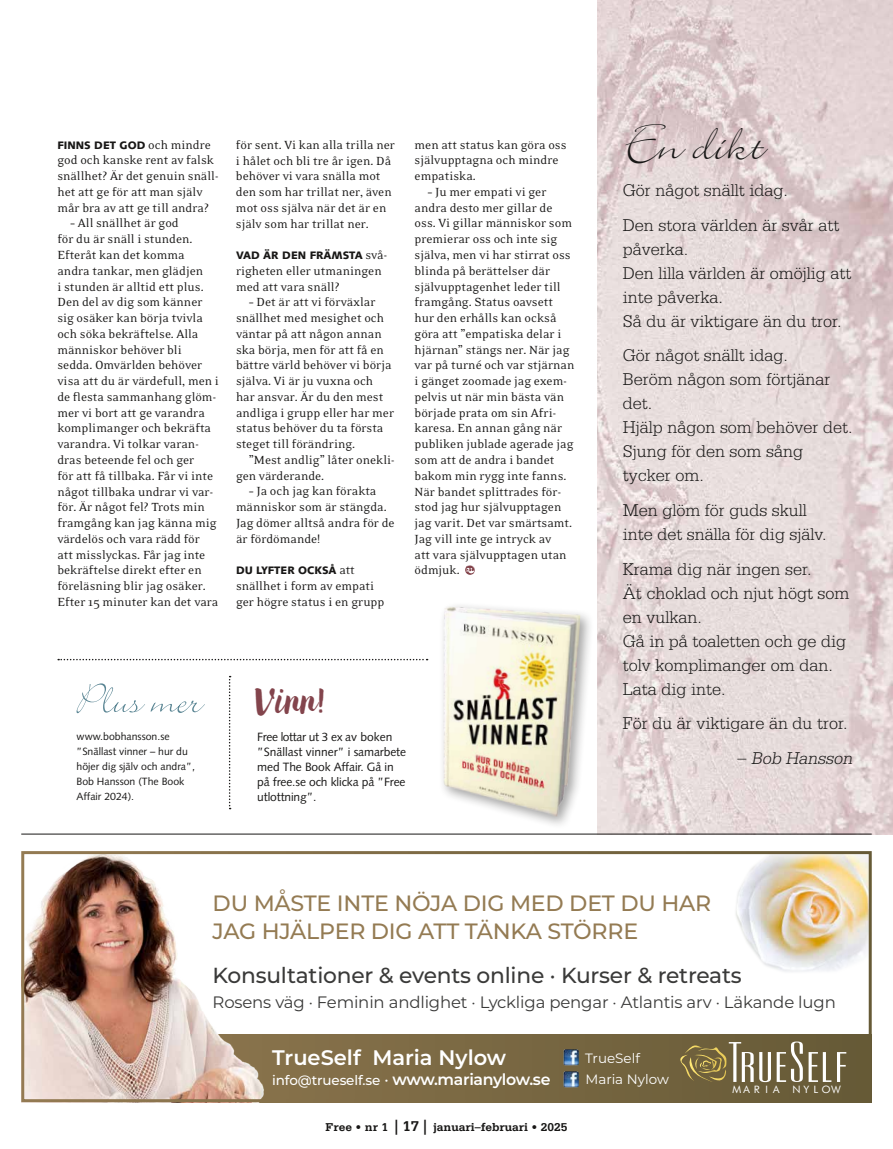
<style>
.page{position:relative;width:893px;height:1149px;background:#fff}
.page>*{position:absolute;margin:0;border:0;box-sizing:border-box;transform-origin:0 0}
.t1{font:40.5px "Bickley Script Com";color:#181716}
.t2{font:34.5px "Sun Kissed";color:#83444c}
.t3{font:500 22.2px/28.5px "Montserrat";letter-spacing:-.01em;color:#947b53}
.t4{font:500 21.75px "Montserrat";letter-spacing:-.01em;color:#3a3a39}
.t5{font:600 21px "Montserrat";color:#fff}
.t6{font:300 18px/24px "Serifa Std";color:#181716}
.t7{font:italic 300 18px "Serifa Std";color:#181716}
.t8{font:16.5px "Montserrat";letter-spacing:-.01em;color:#3a3a39}
.t9{font:600 15.75px "Montserrat";letter-spacing:-.02em;color:#fff}
.t10{font:13.5px/15.8px "Eidetic Neo OT";color:#181716}
.t11{font:13.5px/21.3px "Montserrat";color:#fff}
.t12{font:12px/15px "Syntax LT Std";letter-spacing:-.01em;color:#181716}
.t13{font:700 12px "Serifa Std";color:#181716}
.t14{font:900 10.8px "Syntax LT Std";color:#181716}
.t15{font:10.5px/15px "Syntax LT Std";color:#181716}
.t16{font:9.9px "Futurist Fixed Width";color:#fff}
.s1{font-family:"Eidetic Neo OT";font-weight:400;font-size:13.5px}
.s2{font-style:normal}
.s3{font-weight:500;font-size:13.5px}
.s4{font-weight:500}
.s5{font-size:15px}
</style>
<div class="page">
<img style="left:597px;top:0;width:296px;height:833px">
<svg style="left:276px;top:1034px;width:592px;height:63px;background:#776641"></svg>
<img style="left:25px;top:854px;width:251px;height:243px">
<img style="left:732px;top:854px;width:136px;height:118px">
<div style="left:21px;top:850px;width:851px;height:251px;border:3px solid #fff"></div>
<img style="left:563px;top:1049px;width:16px;height:15px">
<img style="left:563px;top:1071px;width:16px;height:15px">
<svg style="left:777px;top:1041px;width:26px;height:40px"></svg>
<svg style="left:809px;top:1051px;width:22px;height:30px"></svg>
<svg style="left:837px;top:1051px;width:9px;height:30px"></svg>
<svg style="left:680px;top:1041px;width:91px;height:40px;background:#8c7f59"></svg>
<hr style="left:21px;top:833px;width:851px;height:1px;background:#181716">
<svg style="left:466px;top:566px;width:8px;height:8px"></svg>
<div style="left:438px;top:601px;width:156px;height:228px;background:#181716;opacity:.4"></div>
<img style="left:438px;top:606px;width:142px;height:210px">
<svg style="left:77px;top:683px;width:128px;height:30px"></svg>
<svg style="left:58px;top:658px;width:370px;height:2px"></svg>
<svg style="left:229px;top:675px;width:2px;height:134px"></svg>
<p class="t14" style="left:57px;top:138px;width:155px">FINNS DET GOD <span class="s1">och mindre</span></p>
<p class="t10" style="left:57px;top:153px;width:162px">god och kanske rent av falsk snällhet? Är det genuin snäll&shy;het att ge för att man själv mår bra av att ge till andra?</p>
<p class="t10" style="left:57px;top:216px;width:163px;text-indent:13px">– All snällhet är god<br>för du är snäll i stunden.<br>Efteråt kan det komma andra tankar, men glädjen<br>i stunden är alltid ett plus.<br>Den del av dig som känner sig osäker kan börja tvivla och söka bekräftelse. Alla människor behöver bli sedda. Omvärlden behöver visa att du är värdefull, men i de flesta sammanhang glöm&shy;mer vi bort att ge varandra komplimanger och bekräfta varandra. Vi tolkar varan&shy;dras beteende fel och ger<br>för att få tillbaka. Får vi inte något tillbaka undrar vi var&shy;för. Är något fel? Trots min framgång kan jag känna mig värdelös och vara rädd för att misslyckas. Får jag inte bekräftelse direkt efter en föreläsning blir jag osäker.<br>Efter 15 minuter kan det vara</p>
<p class="t10" style="left:236px;top:137px;width:161px">för sent. Vi kan alla trilla ner i hålet och bli tre år igen. Då behöver vi vara snälla mot den som har trillat ner, även mot oss själva när det är en själv som har trillat ner.</p>
<p class="t14" style="left:236px;top:249px;width:153px">VAD ÄR DEN FRÄMSTA <span class="s1">svå-</span></p>
<p class="t10" style="left:236px;top:263px;width:147px">righeten eller utmaningen med att vara snäll?</p>
<p class="t10" style="left:236px;top:294px;width:160px;text-indent:13px">– Det är att vi förväxlar snällhet med mesighet och väntar på att någon annan ska börja, men för att få en bättre värld behöver vi börja själva. Vi är ju vuxna och har ansvar. Är du den mest andliga i grupp eller har mer status behöver du ta första steget till förändring.</p>
<p class="t10" style="left:236px;top:452px;width:160px;text-indent:13px">”Mest andlig” låter onekli&shy;gen värderande.</p>
<p class="t10" style="left:236px;top:483px;width:160px;text-indent:13px">– Ja och jag kan förakta människor som är stängda.<br>Jag dömer alltså andra för de är fördömande!</p>
<p class="t14" style="left:236px;top:564px;width:121px">DU LYFTER OCKSÅ <span class="s1">att</span></p>
<p class="t10" style="left:236px;top:578px;width:150px">snällhet i form av empati ger högre status i en grupp</p>
<p class="t10" style="left:415px;top:137px;width:153px">men att status kan göra oss självupptagna och mindre empatiska.</p>
<p class="t10" style="left:415px;top:184px;width:161px;text-indent:13px">– Ju mer empati vi ger andra desto mer gillar de oss. Vi gillar människor som premierar oss och inte sig själva, men vi har stirrat oss blinda på berättelser där självupptagenhet leder till framgång. Status oavsett hur den erhålls kan också göra att ”empatiska delar i hjärnan” stängs ner. När jag var på turné och var stjärnan i gänget zoomade jag exem&shy;pelvis ut när min bästa vän började prata om sin Afri&shy;karesa. En annan gång när publiken jublade agerade jag som att de andra i bandet bakom min rygg inte fanns.<br>När bandet splittrades för&shy;stod jag hur självupptagen jag varit. Det var smärtsamt.<br>Jag vill inte ge intryck av<br>att vara självupptagen utan ödmjuk.</p>
<p class="t15" style="left:77px;top:728px;width:120px">www.bobhansson.se ”Snällast vinner – hur du höjer dig själv och andra”,<br>Bob Hansson (The Book<br>Affair 2024).</p>
<h2 class="t2" style="left:253px;top:679px;width:74px">Vinn!</h2>
<p class="t12" style="left:257px;top:729px;width:150px">Free lottar ut 3 ex av boken ”Snällast vinner” i samarbete med The Book Affair. Gå in på free.se och klicka på ”Free utlottning”.</p>
<h1 class="t1" style="left:623px;top:115px;width:143px">En dikt</h1>
<h3 class="t6" style="left:623px;top:173px;width:218px;line-height:34.7px">Gör något snällt idag.<br>Den stora världen är svår att</h3>
<h3 class="t6" style="left:623px;top:237px;width:230px">påverka.<br>Den lilla världen är omöjlig att inte påverka.<br>Så du är viktigare än du tror.</h3>
<h3 class="t6" style="left:623px;top:343px;width:231px">Gör något snällt idag.<br>Beröm någon som förtjänar det.<br>Hjälp någon som behöver det.<br>Sjung för den som sång tycker om.</h3>
<h3 class="t6" style="left:623px;top:498px;width:205px">Men glöm för guds skull inte det snälla för dig själv.</h3>
<h3 class="t6" style="left:623px;top:557px;width:228px">Krama dig när ingen ser.<br>Ät choklad och njut högt som en vulkan.<br>Gå in på toaletten och ge dig tolv komplimanger om dan.<br>Lata dig inte.</h3>
<h3 class="t6" style="left:623px;top:711px;width:226px">För du är viktigare än du tror.</h3>
<h3 class="t7" style="left:738px;top:748px;width:120px"><span class="s2">–</span> Bob Hansson</h3>
<h3 class="t3" style="left:213px;top:887px;width:500px">DU MÅSTE INTE NÖJA DIG MED DET DU HAR<br>JAG HJÄLPER DIG ATT TÄNKA STÖRRE</h3>
<h3 class="t4" style="left:213px;top:959px;width:531px">Konsultationer &amp; events online · Kurser &amp; retreats</h3>
<p class="t8" style="left:213px;top:989px;width:625px">Rosens väg · Feminin andlighet · Lyckliga pengar · Atlantis arv · Läkande lugn</p>
<h3 class="t5" style="left:272px;top:1042px;width:236px">TrueSelf Maria Nylow</h3>
<p class="t9" style="left:272px;top:1067px;width:280px"><span class="s3">info@trueself.se</span> <span class="s4">·</span> www.marianylow.se</p>
<p class="t13" style="left:326px;top:1119px;width:243px">Free • nr 1 <span class="s5">| 17 |</span> januari–februari • 2025</p>
<p class="t11" style="left:585px;top:1046px;width:85px">TrueSelf<br>Maria Nylow</p>
<p class="t16" style="left:732px;top:1082px;width:111px">MARIA NYLOW</p>
</div>
